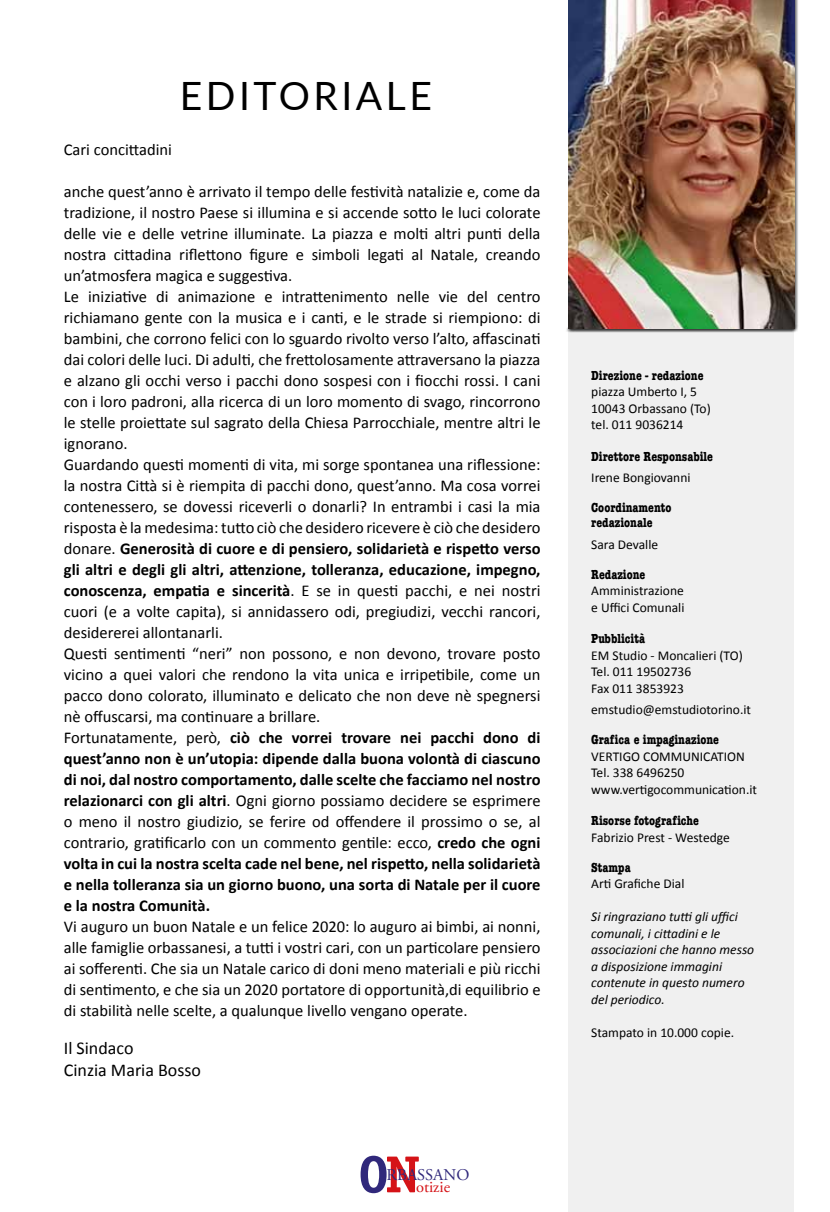
<style>
.page{position:relative;width:830px;height:1212px;background:#fff}
.page>*{position:absolute;margin:0;border:0;box-sizing:border-box;transform-origin:0 0}
.t1{font:39px "Lato";letter-spacing:.09em;color:#000}
.t2{font:18px/21.6px "Calibri";color:#000}
.t3{font:16.5px/21px "Calibri";color:#000}
.t4{font:16.35px "Adobe Garamond Pro";color:#30287b}
.t5{font:16.35px "Adobe Garamond Pro";color:#d51317}
.t6{font:13.5px/16.5px "Calibri";color:#000}
.t7{font:italic 13.5px/16.5px "Calibri";color:#000}
.t8{font:700 condensed 13.5px/15px "American Typewriter";color:#000}
.s1{font-weight:700}
</style>
<div class="page">
<svg style="left:360px;top:1156px;width:58px;height:37px"></svg>
<div style="left:568px;top:328px;width:225px;height:884px;background:#f0f0f0"></div>
<div style="left:564px;top:0;width:234px;height:333px;background:#000;opacity:.75"></div>
<img style="left:568px;top:0;width:225px;height:328px">
<h1 class="t1" style="left:180px;top:68px;width:253px">EDITORIALE</h1>
<p class="t3" style="left:64px;top:139px;width:109px">Cari concittadini</p>
<p class="t3" style="left:64px;top:181px;width:478px">anche quest’anno è arrivato il tempo delle festività natalizie e, come da tradizione, il nostro Paese si illumina e si accende sotto le luci colorate delle vie e delle vetrine illuminate. La piazza e molti altri punti della nostra cittadina riflettono figure e simboli legati al Natale, creando un’atmosfera magica e suggestiva.<br>Le iniziative di animazione e intrattenimento nelle vie del centro richiamano gente con la musica e i canti, e le strade si riempiono: di bambini, che corrono felici con lo sguardo rivolto verso l’alto, affascinati dai colori delle luci. Di adulti, che frettolosamente attraversano la piazza e alzano gli occhi verso i pacchi dono sospesi con i fiocchi rossi. I cani con i loro padroni, alla ricerca di un loro momento di svago, rincorrono le stelle proiettate sul sagrato della Chiesa Parrocchiale, mentre altri le ignorano.<br>Guardando questi momenti di vita, mi sorge spontanea una riflessione: la nostra Città si è riempita di pacchi dono, quest’anno. Ma cosa vorrei contenessero, se dovessi riceverli o donarli? In entrambi i casi la mia risposta è la medesima: tutto ciò che desidero ricevere è ciò che desidero donare. <span class="s1">Generosità di cuore e di pensiero, solidarietà e rispetto verso gli altri e degli gli altri, attenzione, tolleranza, educazione, impegno, conoscenza, empatia e sincerità</span>. E se in questi pacchi, e nei nostri cuori (e a volte capita), si annidassero odi, pregiudizi, vecchi rancori, desidererei allontanarli.<br>Questi sentimenti “neri” non possono, e non devono, trovare posto vicino a quei valori che rendono la vita unica e irripetibile, come un pacco dono colorato, illuminato e delicato che non deve nè spegnersi nè offuscarsi, ma continuare a brillare.<br>Fortunatamente, però, <span class="s1">ciò che vorrei trovare nei pacchi dono di quest’anno non è un’utopia: dipende dalla buona volontà di ciascuno di noi, dal nostro comportamento, dalle scelte che facciamo nel nostro relazionarci con gli altri</span>. Ogni giorno possiamo decidere se esprimere o meno il nostro giudizio, se ferire od offendere il prossimo o se, al contrario, gratificarlo con un commento gentile: ecco, <span class="s1">credo che ogni volta in cui la nostra scelta cade nel bene, nel rispetto, nella solidarietà e nella tolleranza sia un giorno buono, una sorta di Natale per il cuore e la nostra Comunità.</span></p>
<p class="t3" style="left:64px;top:916px;width:478px;text-align:justify">Vi auguro un buon Natale e un felice 2020: lo auguro ai bimbi, ai nonni, alle famiglie orbassanesi, a tutti i vostri cari, con un particolare pensiero ai sofferenti. Che sia un Natale carico di doni meno materiali e più ricchi di sentimento, e che sia un 2020 portatore di opportunità,di equilibrio e di stabilità nelle scelte, a qualunque livello vengano operate.</p>
<p class="t2" style="left:64px;top:1037px;width:139px">Il Sindaco<br>Cinzia Maria Bosso</p>
<p class="t4" style="left:386px;top:1165px;width:84px">RBASSANO</p>
<p class="t5" style="left:416px;top:1177px;width:36px">otizie</p>
<p class="t8" style="left:591px;top:367px;width:114px">Direzione - redazione</p>
<p class="t6" style="left:591px;top:383px;width:121px">piazza Umberto I, 5<br>10043 Orbassano (To) tel. 011 9036214</p>
<p class="t8" style="left:591px;top:448px;width:123px">Direttore Responsabile</p>
<p class="t6" style="left:591px;top:469px;width:101px">Irene Bongiovanni</p>
<p class="t8" style="left:591px;top:500px;width:82px">Coordinamento redazionale</p>
<p class="t6" style="left:591px;top:536px;width:68px">Sara Devalle</p>
<p class="t8" style="left:591px;top:567px;width:56px">Redazione</p>
<p class="t6" style="left:591px;top:583px;width:95px">Amministrazione e Uffici Comunali</p>
<p class="t8" style="left:591px;top:631px;width:55px">Pubblicità</p>
<p class="t6" style="left:591px;top:647px;width:153px">EM Studio - Moncalieri (TO)<br>Tel. 011 19502736<br>Fax 011 3853923</p>
<p class="t6" style="left:591px;top:702px;width:161px">emstudio@emstudiotorino.it</p>
<p class="t8" style="left:591px;top:732px;width:129px">Grafica e impaginazione</p>
<p class="t6" style="left:591px;top:748px;width:167px">VERTIGO COMMUNICATION<br>Tel. 338 6496250 www.vertigocommunication.it</p>
<p class="t8" style="left:591px;top:813px;width:109px">Risorse fotografiche</p>
<p class="t6" style="left:591px;top:829px;width:140px">Fabrizio Prest - Westedge</p>
<p class="t8" style="left:591px;top:860px;width:41px">Stampa</p>
<p class="t6" style="left:591px;top:876px;width:95px">Arti Grafiche Dial</p>
<p class="t7" style="left:591px;top:908px;width:164px">Si ringraziano tutti gli uffici comunali, i cittadini e le associazioni che hanno messo a disposizione immagini contenute in questo numero del periodico.</p>
<p class="t6" style="left:591px;top:1024px;width:144px">Stampato in 10.000 copie.</p>
</div>
